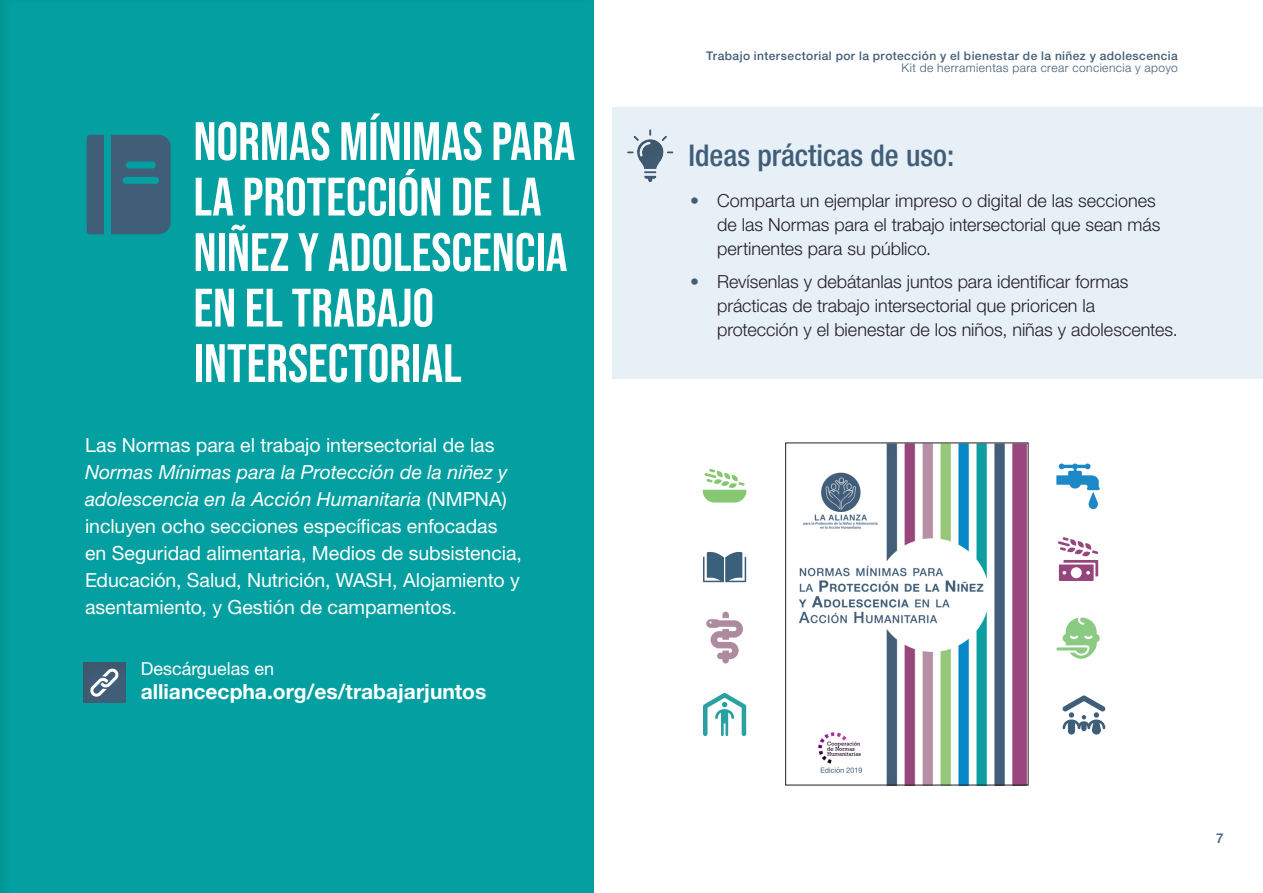
<style>
.page{position:relative;width:1263px;height:893px;background:#fff}
.page>*{position:absolute;margin:0;border:0;box-sizing:border-box;transform-origin:0 0}
.t1{font:54px/55.5px "Bebas Neue";color:#fff}
.t2{font:500 condensed 30px "Helvetica Neue LT Std";color:#415e78}
.t3{font:700 21px "Helvetica Neue LT Std";color:#fff}
.Body_text{font:19.5px/27px "Helvetica Neue LT Std";letter-spacing:-.005em;color:#fff}
.Body_text-2{font:300 18px/24px "Helvetica Neue LT Std";color:#231f20}
.t4{font:18px "Helvetica Neue LT Std";color:#fff}
.t5{font:500 13.5px "Helvetica Neue LT Std";color:#415e78}
.t6{font:500 12px "Helvetica Neue LT Std";letter-spacing:.035em;color:#415e78}
.t7{font:300 12px "Helvetica Neue LT Std";letter-spacing:.035em;color:#415e78}
.s1{font-style:italic}
.s2{font-weight:800;color:#415e78}
</style>
<div class="page">
<div style="left:0;top:0;width:594px;height:893px;background:#039fa1"></div>
<div style="left:82px;top:661px;width:45px;height:43px;background:#3f5a71"></div>
<svg style="left:90px;top:668px;width:29px;height:29px"></svg>
<div style="left:612px;top:107px;width:651px;height:271px;background:#e7eff7"></div>
<div style="left:624px;top:128px;width:50px;height:56px;background:#b98a56;opacity:.15"></div>
<svg style="left:87px;top:135px;width:84px;height:99px;background:#38667d"></svg>
<img style="left:798px;top:445px;width:228px;height:338px">
<div style="left:785px;top:443px;width:243px;height:342px;border:1px solid #231f20"></div>
<svg style="left:703px;top:552px;width:43px;height:30px"></svg>
<svg style="left:1062px;top:695px;width:44px;height:40px"></svg>
<svg style="left:703px;top:693px;width:43px;height:43px"></svg>
<svg style="left:1056px;top:463px;width:44px;height:46px"></svg>
<svg style="left:1056px;top:617px;width:44px;height:42px"></svg>
<svg style="left:706px;top:612px;width:37px;height:51px"></svg>
<svg style="left:703px;top:469px;width:43px;height:33px"></svg>
<svg style="left:1058px;top:537px;width:40px;height:44px"></svg>
<p class="t1" style="left:193px;top:113px;width:383px">NORMAS MÍNIMAS PARA<br>LA PROTECCIÓN DE LA<br>NIÑEZ Y ADOLESCENCIA<br>EN EL TRABAJO<br>INTERSECTORIAL</p>
<p class="Body_text" style="left:85px;top:431px;width:438px">Las Normas para el trabajo intersectorial de las <span class="s1">Normas Mínimas para la Protección de la niñez y adolescencia en la Acción Humanitaria</span> (NMPNA) incluyen ocho secciones específicas enfocadas en Seguridad alimentaria, Medios de subsistencia, Educación, Salud, Nutrición, WASH, Alojamiento y asentamiento, y Gestión de campamentos.</p>
<p class="t4" style="left:141px;top:658px;width:135px">Descárguelas en</p>
<p class="t3" style="left:141px;top:679px;width:347px">alliancecpha.org/es/trabajarjuntos</p>
<p class="t6" style="left:706px;top:48px;width:473px">Trabajo intersectorial por la protección y el bienestar de la niñez y adolescencia</p>
<p class="t7" style="left:901px;top:60px;width:278px">Kit de herramientas para crear conciencia y apoyo</p>
<p class="t2" style="left:688px;top:138px;width:267px">Ideas prácticas de uso:</p>
<p class="Body_text-2" style="left:717px;top:189px;width:445px;text-indent:-27px"><span class="s2">•</span> Comparta un ejemplar impreso o digital de las secciones de las Normas para el trabajo intersectorial que sean más pertinentes para su público.</p>
<p class="Body_text-2" style="left:717px;top:269px;width:462px;text-indent:-27px"><span class="s2">•</span> Revísenlas y debátanlas juntos para identificar formas prácticas de trabajo intersectorial que prioricen la protección y el bienestar de los niños, niñas y adolescentes.</p>
<p class="t5" style="left:1216px;top:830px;width:9px">7</p>
</div>
